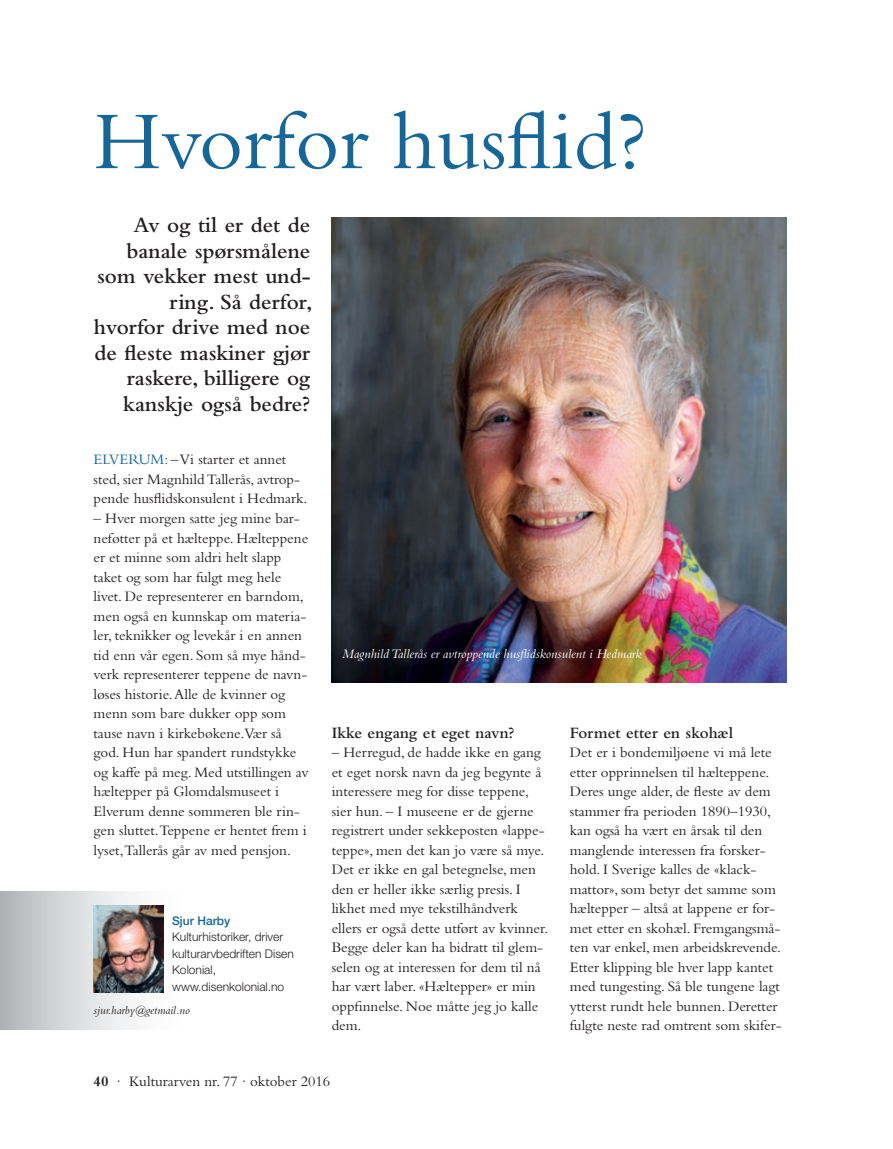
<style>
.page{position:relative;width:893px;height:1149px;background:#fff}
.page>*{position:absolute;margin:0;border:0;box-sizing:border-box;transform-origin:0 0}
.t1{font:85.5px "Bembo Std";color:#166698}
.t2{font:600 22.5px/25.5px "Bembo Std";color:#231f20;text-align:right}
.t3{font:600 16.5px "Bembo Std";color:#231f20}
.t4{font:15px/19.5px "Bembo Std";color:#231f20}
.t5{font:italic 13.5px "Bembo Std";color:#fff}
.t6{font:300 12px/16.5px "Helvetica Neue LT Std";color:#231f20}
.t7{font:italic 12px "Bembo Std";color:#231f20}
.t8{font:500 12px "Helvetica Neue LT Std";color:#166698}
.s1{color:#166698}
.s2{font-weight:700}
</style>
<div class="page">
<svg style="left:0;top:891px;width:164px;height:138px;background:#d3d3d6"></svg>
<img style="left:94px;top:904px;width:70px;height:88px">
<img style="left:332px;top:217px;width:455px;height:465px">
<h1 class="t1" style="left:94px;top:91px;width:554px">Hvorfor husflid?</h1>
<h2 class="t2" style="left:94px;top:212px;width:220px">Av og til er det de banale spørsmålene som vekker mest und&shy;ring. Så derfor, hvorfor drive med noe de fleste maskiner gjør raskere, billigere og kanskje også bedre?</h2>
<p class="t4" style="left:94px;top:449px;width:215px"><span class="s1">ELVERUM:</span> – Vi starter et annet sted, sier Magnhild Tallerås, avtrop&shy;pende husflidskonsulent i Hedmark.</p>
<p class="t4" style="left:94px;top:508px;width:217px">– Hver morgen satte jeg mine bar&shy;neføtter på et hælteppe. Hælteppene er et minne som aldri helt slapp taket og som har fulgt meg hele livet. De representerer en barndom, men også en kunnskap om materia&shy;ler, teknikker og levekår i en annen tid enn vår egen. Som så mye hånd&shy;verk representerer teppene de navn&shy;løses historie. Alle de kvinner og menn som bare dukker opp som tause navn i kirkebøkene.Vær så god. Hun har spandert rundstykke og kaffe på meg. Med utstillingen av hæltepper på Glomdalsmuseet i Elverum denne sommeren ble rin&shy;gen sluttet.Teppene er hentet frem i lyset,Tallerås går av med pensjon.</p>
<p class="t8" style="left:172px;top:913px;width:60px">Sjur Harby</p>
<p class="t6" style="left:172px;top:928px;width:123px">Kulturhistoriker, driver kulturarvbedriften Disen<br>Kolonial, www.disenkolonial.no</p>
<p class="t7" style="left:94px;top:1003px;width:98px">sjur.harby@getmail.no</p>
<p class="t5" style="left:342px;top:645px;width:301px">Magnhild Tallerås er avtroppende husflidskonsulent i Hedmark</p>
<p class="t3" style="left:332px;top:723px;width:184px">Ikke engang et eget navn?</p>
<p class="t4" style="left:332px;top:742px;width:218px">– Herregud, de hadde ikke en gang et eget norsk navn da jeg begynte å interessere meg for disse teppene, sier hun. – I museene er de gjerne registrert under sekkeposten «lappe&shy;teppe», men det kan jo være så mye.<br>Det er ikke en gal betegnelse, men den er heller ikke særlig presis. I likhet med mye tekstilhåndverk ellers er også dette utført av kvinner.<br>Begge deler kan ha bidratt til glem&shy;selen og at interessen for dem til nå har vært laber. «Hæltepper» er min oppfinnelse. Noe måtte jeg jo kalle dem.</p>
<p class="t3" style="left:570px;top:723px;width:165px">Formet etter en skohæl</p>
<p class="t4" style="left:570px;top:742px;width:213px">Det er i bondemiljøene vi må lete etter opprinnelsen til hælteppene.<br>Deres unge alder, de fleste av dem stammer fra perioden 1890–1930, kan også ha vært en årsak til den manglende interessen fra forsker&shy;hold. I Sverige kalles de «klack&shy;mattor», som betyr det samme som hæltepper – altså at lappene er for&shy;met etter en skohæl. Fremgangsmå&shy;ten var enkel, men arbeidskrevende.<br>Etter klipping ble hver lapp kantet med tungesting. Så ble tungene lagt ytterst rundt hele bunnen. Deretter fulgte neste rad omtrent som skifer-</p>
<p class="t4" style="left:94px;top:1070px;width:238px"><span class="s2">40</span> · Kulturarven nr. 77 · oktober 2016</p>
</div>
